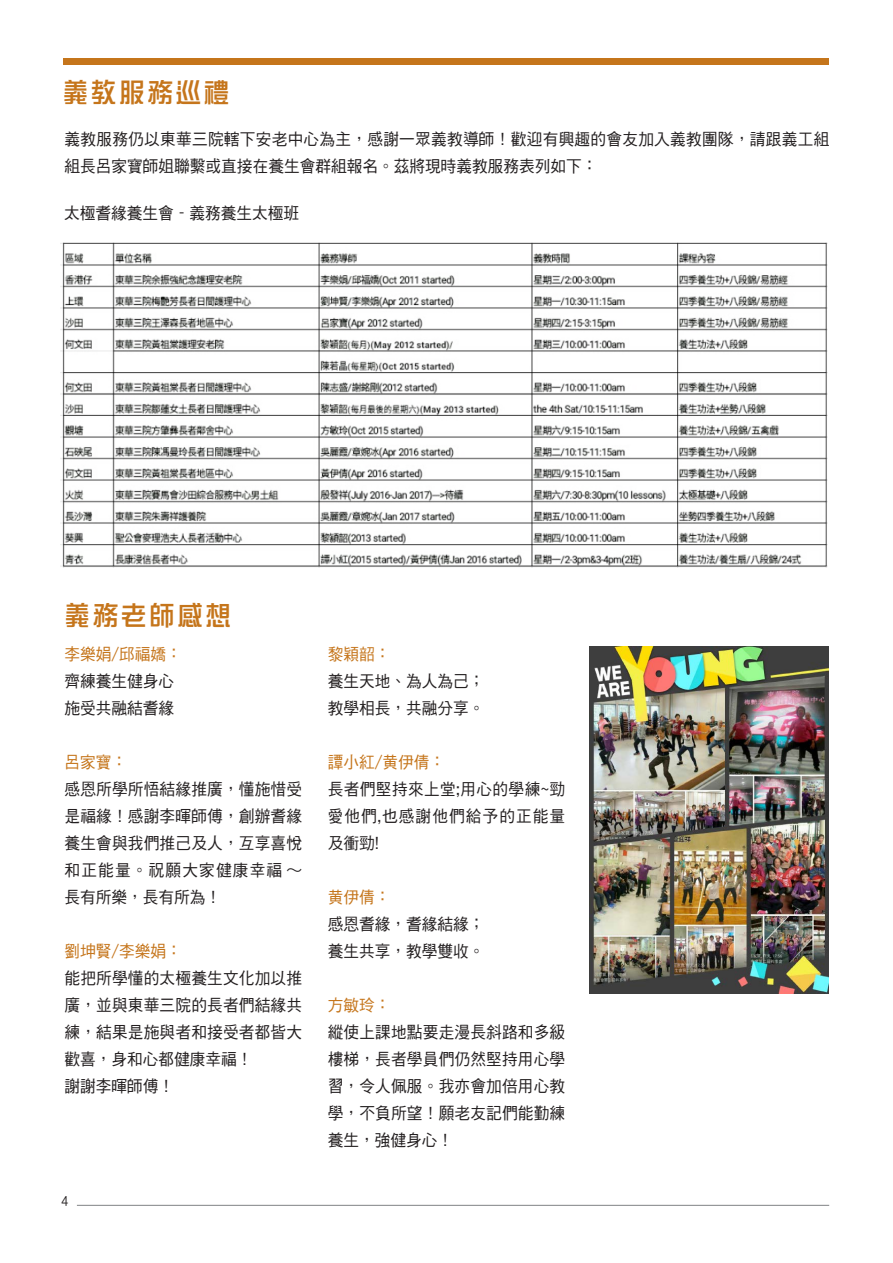
<style>
.page{position:relative;width:893px;height:1263px;background:#fff}
.page>*{position:absolute;margin:0;border:0;box-sizing:border-box;transform-origin:0 0}
.t1{font:27px "DF Zong Yi HK W5";letter-spacing:.1em;color:#c5751b;scale:.95 1}
.t2{font:16.5px/27px "DF Hei HK W5";letter-spacing:.01em;color:#231f20;scale:.95 1}
.t3{font:16.5px "DF Hei HK W5";color:#c5751b;scale:.95 1}
.t4{font:13.5px "DF Hei HK W5";color:#231f20;scale:.95 1}
</style>
<div class="page">
<div style="left:64px;top:58px;width:765px;height:6px;background:#c5751b"></div>
<hr style="left:77px;top:1205px;width:752px;height:1px;background:#808285">
<img style="left:589px;top:646px;width:239px;height:347px">
<img style="left:61px;top:242px;width:766px;height:325px">
<h1 class="t1" style="left:63px;top:78px;width:177px">義教服務巡禮</h1>
<p class="t2" style="left:65px;top:125px;width:807px">義教服務仍以東華三院轄下安老中心為主，感謝一眾義教導師！歡迎有興趣的會友加入義教團隊，請跟義工組組長呂家寶師姐聯繫或直接在養生會群組報名。茲將現時義教服務表列如下：</p>
<p class="t2" style="left:64px;top:199px;width:249px">太極耆緣養生會 - 義務養生太極班</p>
<h1 class="t1" style="left:65px;top:600px;width:177px">義務老師感想</h1>
<p class="t3" style="left:65px;top:645px;width:125px">李樂娟/邱福嬌：</p>
<p class="t2" style="left:65px;top:667px;width:117px">齊練養生健身心施受共融結耆緣</p>
<p class="t3" style="left:65px;top:753px;width:68px">呂家寶：</p>
<p class="t2" style="left:65px;top:775px;width:252px;text-align:justify">感恩所學所悟結緣推廣，懂施惜受是福緣！感謝李暉師傅，創辦耆緣養生會與我們推己及人，互享喜悅和正能量。祝願大家健康幸福 ∼長有所樂，長有所為！</p>
<p class="t3" style="left:65px;top:942px;width:125px">劉坤賢/李樂娟：</p>
<p class="t2" style="left:65px;top:964px;width:252px">能把所學懂的太極養生文化加以推廣，並與東華三院的長者們結緣共練，結果是施與者和接受者都皆大歡喜，身和心都健康幸福！<br>謝謝李暉師傅！</p>
<p class="t4" style="left:61px;top:1194px;width:9px">4</p>
<p class="t3" style="left:328px;top:645px;width:67px">黎穎韶：</p>
<p class="t2" style="left:328px;top:667px;width:166px">養生天地、為人為己；教學相長，共融分享。</p>
<p class="t3" style="left:328px;top:753px;width:125px">譚小紅/黄伊倩：</p>
<p class="t2" style="left:328px;top:775px;width:252px;text-align:justify">長者們堅持來上堂;用心的學練~勁愛他們,也感謝他們給予的正能量及衝勁!</p>
<p class="t3" style="left:328px;top:888px;width:67px">黄伊倩：</p>
<p class="t2" style="left:328px;top:910px;width:166px">感恩耆緣，耆緣結緣；養生共享，教學雙收。</p>
<p class="t3" style="left:328px;top:996px;width:67px">方敏玲：</p>
<p class="t2" style="left:328px;top:1018px;width:252px;text-align:justify">縱使上課地點要走漫長斜路和多級樓梯，長者學員們仍然堅持用心學習，令人佩服。我亦會加倍用心教學，不負所望！願老友記們能勤練養生，強健身心！</p>
</div>
